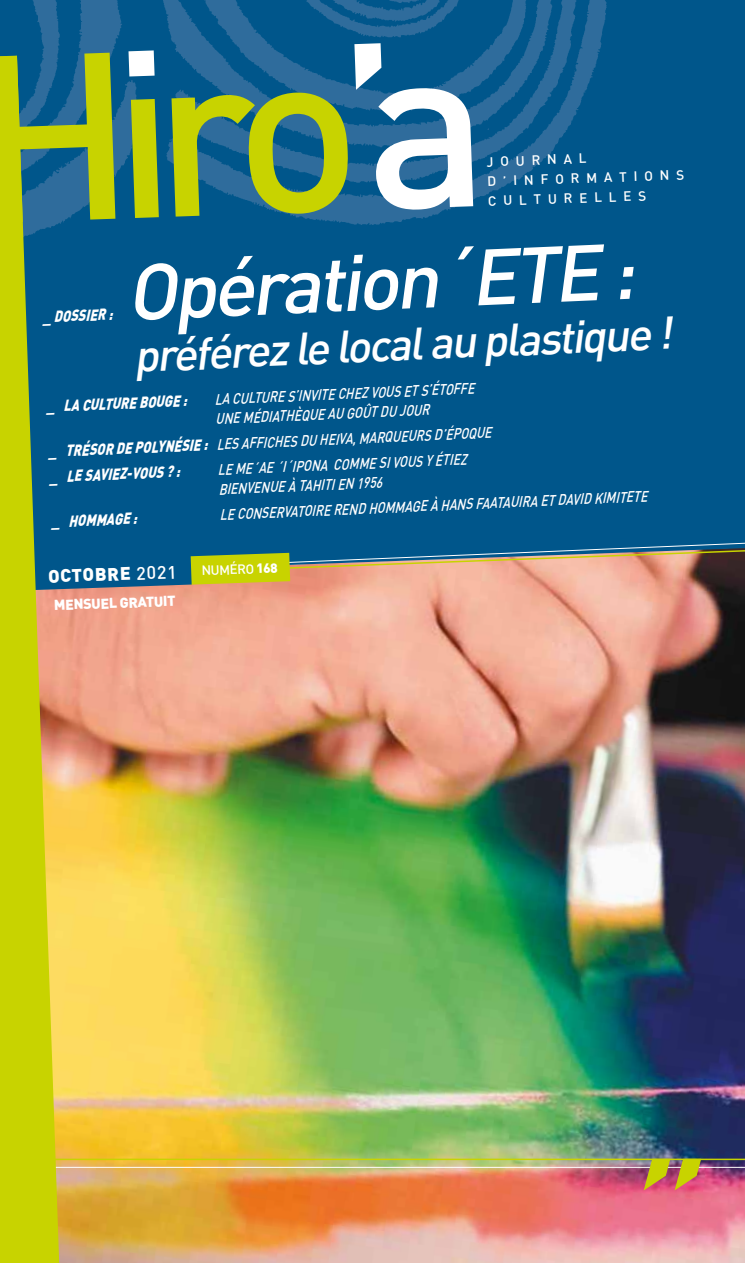
<style>
.page{position:relative;width:745px;height:1263px;background:#fff}
.page>*{position:absolute;margin:0;border:0;box-sizing:border-box;transform-origin:0 0}
.t1{font:italic 500 77.85px "DIN";color:#fff}
.t2{font:italic 500 44.85px "DIN";color:#fff}
.t3{font:900 18px "DIN";color:#fff}
.t4{font:italic 900 15.75px "DIN";color:#fff;scale:.81 1}
.t5{font:italic 500 15px/19.4px "DIN";color:#fff;scale:.81 1}
.t6{font:900 14.25px "DIN";color:#fff}
.t7{font:500 13.5px/19.6px "DIN";color:#fff}
.t8{font:500 13.35px "DIN";color:#fff}
.s1{font-weight:500}
.s2{font-weight:900}
</style>
<div class="page">
<img style="left:59px;top:590px;width:685px;height:673px">
<div style="left:59px;top:0;width:685px;height:541px;background:#00568b"></div>
<img style="left:0;top:0;width:622px;height:300px">
<hr style="left:0;top:1158px;width:744px;height:2px;background:#c8d300">
<hr style="left:0;top:1167px;width:744px;height:1px;background:#fff">
<svg style="left:643px;top:1160px;width:57px;height:30px;background:#c18e3f"></svg>
<svg style="left:59px;top:541px;width:685px;height:49px;background:#7d847b"></svg>
<svg style="left:0;top:53px;width:348px;height:170px;background:#578a5c"></svg>
<svg style="left:354px;top:43px;width:119px;height:167px"></svg>
<svg style="left:128px;top:50px;width:26px;height:26px"></svg>
<svg style="left:0;top:56px;width:59px;height:1207px;background:#a0b32c"></svg>
<p class="t7" style="left:486px;top:151px;width:198px;rotate:-2deg">J O U R N A L<br>D ’ I N F O R M A T I O N S<br>C U L T U R E L L E S</p>
<h1 class="t1" style="left:125px;top:241px;width:509px;rotate:-2deg">Opération´ETE :</h1>
<p class="t4" style="left:42px;top:306px;width:87px;rotate:-2deg">_ DOSSIER :</p>
<h2 class="t2" style="left:133px;top:325px;width:540px;rotate:-2deg">préférez le local au plastique !</h2>
<p class="t5" style="left:214px;top:390px;width:322px;rotate:-3deg">LA CULTURE S’INVITE CHEZ VOUS ET S’ÉTOFFE<br>UNE MÉDIATHÈQUE AU GOÛT DU JOUR</p>
<p class="t4" style="left:46px;top:395px;width:174px;rotate:-2deg">_ LA CULTURE BOUGE :</p>
<p class="t4" style="left:48px;top:440px;width:198px;rotate:-2deg">_ TRÉSOR DE POLYNÉSIE :</p>
<p class="t5" style="left:216px;top:435px;width:341px;rotate:-3deg">LES AFFICHES DU HEIVA, MARQUEURS D’ÉPOQUE</p>
<p class="t4" style="left:49px;top:466px;width:162px;rotate:-2deg">_ LE SAVIEZ-VOUS ? :</p>
<p class="t5" style="left:217px;top:461px;width:309px;rotate:-3deg">LE ME´AE ´I´IPONA COMME SI VOUS Y ÉTIEZ<br>BIENVENUE À TAHITI EN 1956</p>
<p class="t5" style="left:219px;top:506px;width:529px;rotate:-3deg">LE CONSERVATOIRE REND HOMMAGE À HANS FAATAUIRA ET DAVID KIMITETE</p>
<p class="t4" style="left:51px;top:511px;width:107px;rotate:-2deg">_ HOMMAGE :</p>
<p class="t3" style="left:48px;top:564px;width:130px;rotate:-2deg">OCTOBRE <span class="s1">2021</span></p>
<p class="t8" style="left:201px;top:562px;width:78px;rotate:-2deg">NUMÉRO <span class="s2">168</span></p>
<p class="t6" style="left:54px;top:595px;width:123px;rotate:-2deg">MENSUEL GRATUIT</p>
</div>
